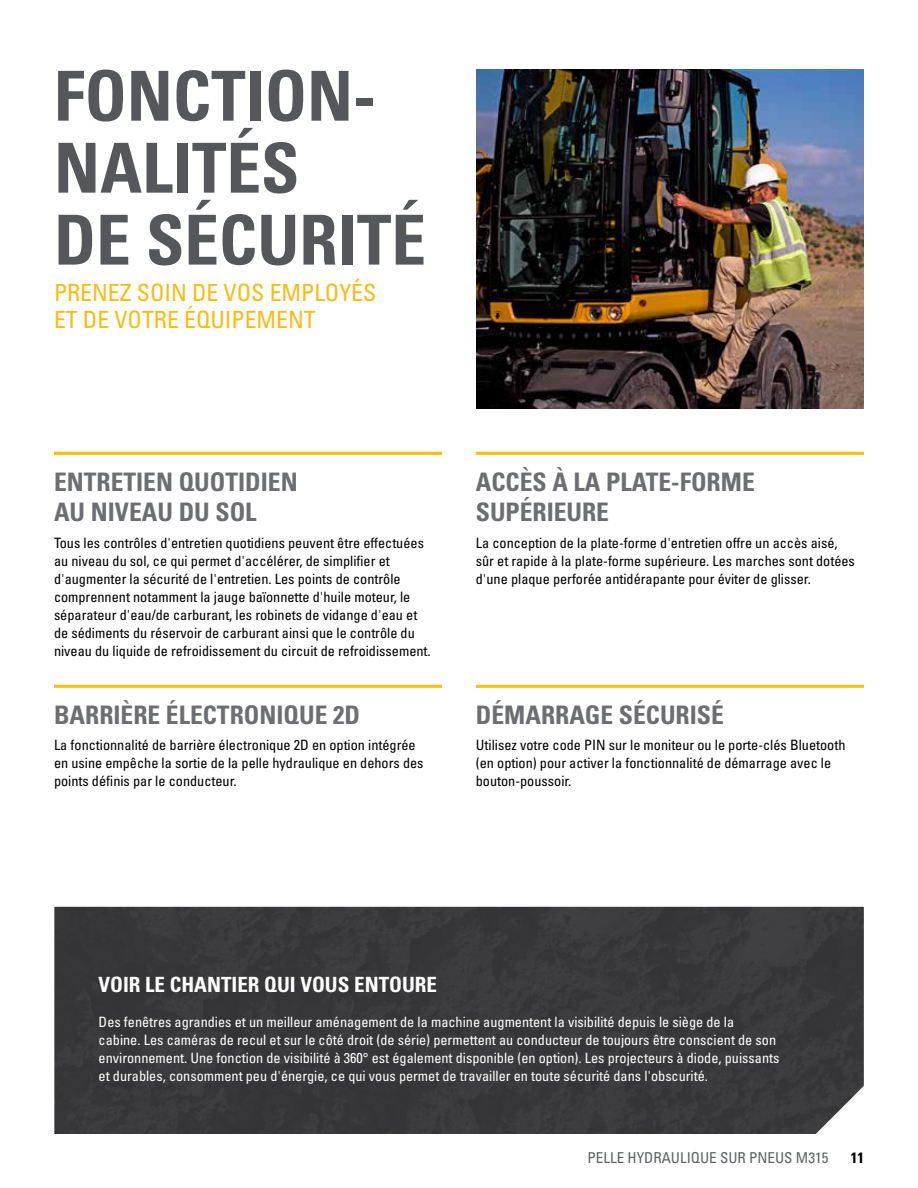
<style>
.page{position:relative;width:918px;height:1188px;background:#fff}
.page>*{position:absolute;margin:0;border:0;box-sizing:border-box;transform-origin:0 0}
.t1{font:69px/72px "Univers LTCYR 67 Bold Cond";color:#55575a}
.t2{font:25.5px/30.6px "Univers LTCYR 67 Bold Cond";color:#6d6e71}
.t3{font:condensed 23.7px/27px "Univers LTCYR 57";color:#fdba12}
.t4{font:21px "Univers LTCYR 67 Bold Cond";color:#fff}
.t5{font:condensed 15px "Univers LTCYR 57";color:#5e6263}
.t6{font:15px "Univers LTCYR 67 Bold Cond";color:#000}
.t7{font:condensed 14.25px/18px "Univers LTCYR 57";color:#000}
.t8{font:condensed 14.25px/18px "Univers LTCYR 57";color:#fff}
</style>
<div class="page">
<img style="left:476px;top:70px;width:388px;height:338px">
<hr style="left:54px;top:452px;width:388px;height:3px;background:#fdba12">
<hr style="left:476px;top:452px;width:388px;height:3px;background:#fdba12">
<hr style="left:54px;top:685px;width:388px;height:3px;background:#fdba12">
<div style="left:54px;top:907px;width:810px;height:227px;background:#39383a"></div>
<hr style="left:476px;top:685px;width:388px;height:3px;background:#fdba12">
<h1 class="t1" style="left:54px;top:59px;width:373px">FONCTION-<br>NALITÉS<br>DE SÉCURITÉ</h1>
<h3 class="t3" style="left:54px;top:278px;width:324px">PRENEZ SOIN DE VOS EMPLOYÉS<br>ET DE VOTRE ÉQUIPEMENT</h3>
<h2 class="t2" style="left:54px;top:466px;width:245px">ENTRETIEN QUOTIDIEN<br>AU NIVEAU DU SOL</h2>
<p class="t7" style="left:54px;top:533px;width:378px">Tous les contrôles d'entretien quotidiens peuvent être effectuées au niveau du sol, ce qui permet d'accélérer, de simplifier et d'augmenter la sécurité de l'entretien. Les points de contrôle comprennent notamment la jauge baïonnette d'huile moteur, le séparateur d'eau/de carburant, les robinets de vidange d'eau et de sédiments du réservoir de carburant ainsi que le contrôle du niveau du liquide de refroidissement du circuit de refroidissement.</p>
<h2 class="t2" style="left:54px;top:699px;width:308px">BARRIÈRE ÉLECTRONIQUE 2D</h2>
<p class="t7" style="left:54px;top:736px;width:371px">La fonctionnalité de barrière électronique 2D en option intégrée en usine empêche la sortie de la pelle hydraulique en dehors des points définis par le conducteur.</p>
<h2 class="t2" style="left:476px;top:466px;width:280px">ACCÈS À LA PLATE-FORME<br>SUPÉRIEURE</h2>
<p class="t7" style="left:476px;top:533px;width:381px">La conception de la plate-forme d'entretien offre un accès aisé, sûr et rapide à la plate-forme supérieure. Les marches sont dotées d'une plaque perforée antidérapante pour éviter de glisser.</p>
<h2 class="t2" style="left:476px;top:699px;width:249px">DÉMARRAGE SÉCURISÉ</h2>
<p class="t7" style="left:476px;top:736px;width:371px">Utilisez votre code PIN sur le moniteur ou le porte-clés Bluetooth (en option) pour activer la fonctionnalité de démarrage avec le bouton-poussoir.</p>
<h3 class="t4" style="left:99px;top:972px;width:340px">VOIR LE CHANTIER QUI VOUS ENTOURE</h3>
<p class="t8" style="left:99px;top:1012px;width:682px">Des fenêtres agrandies et un meilleur aménagement de la machine augmentent la visibilité depuis le siège de la cabine. Les caméras de recul et sur le côté droit (de série) permettent au conducteur de toujours être conscient de son environnement. Une fonction de visibilité à 360° est également disponible (en option). Les projecteurs à diode, puissants et durables, consomment peu d'énergie, ce qui vous permet de travailler en toute sécurité dans l'obscurité.</p>
<p class="t5" style="left:588px;top:1148px;width:242px">PELLE HYDRAULIQUE SUR PNEUS M315</p>
<p class="t6" style="left:851px;top:1148px;width:15px">11</p>
</div>
